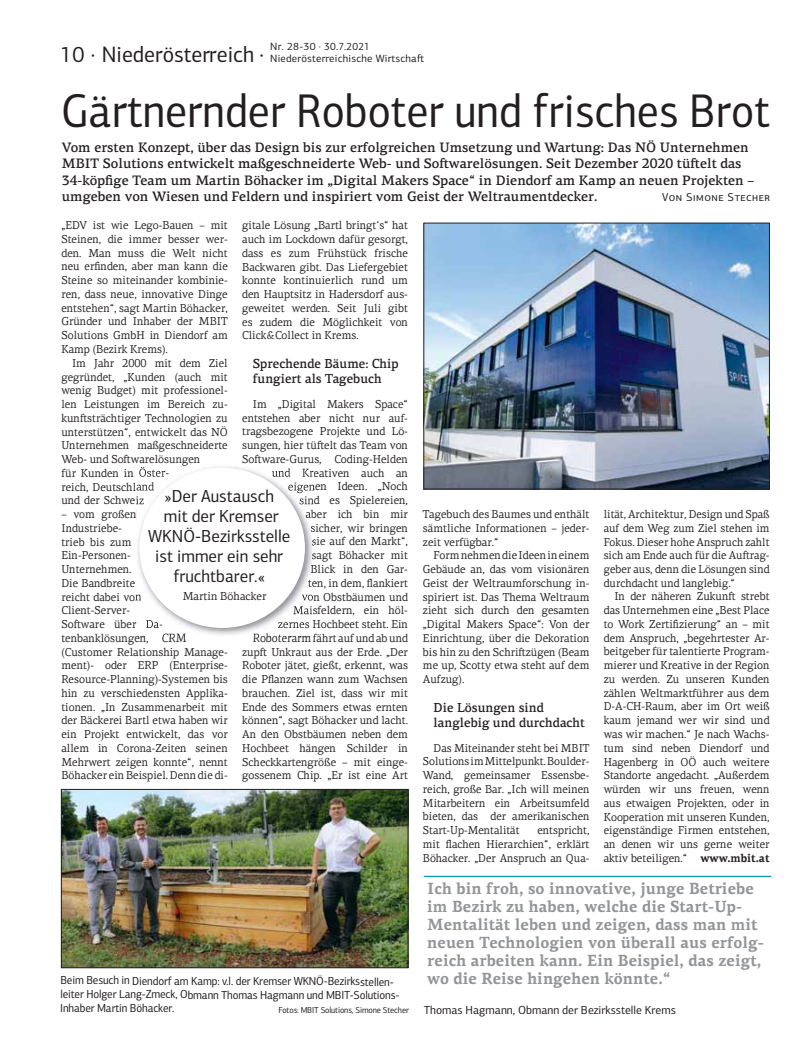
<style>
.page{position:relative;width:798px;height:1063px;background:#fff}
.page>*{position:absolute;margin:0;border:0;box-sizing:border-box;transform-origin:0 0}
.t1{font:47.5px "PF Centro Sans Pro";color:#231f20;scale:.92 1}
.t2{font:22.5px "PF Centro Sans Pro";color:#231f20;scale:.96 1}
.t3{font:17.5px/20px "PF Centro Sans Pro";color:#231f20;text-align:center;scale:.96 1}
.t4{font:700 16.25px/18.1px "PF Centro Serif Pro";color:#939598;scale:.95 1}
.t5{font:500 13.75px/16.2px "PF Centro Serif Pro";color:#231f20}
.t6{font:500 13.12px/15px "PF Centro Serif Pro";color:#231f20;scale:.95 1}
.t7{font:11.75px/13.5px "PF Centro Sans Pro";letter-spacing:-.015em;color:#231f20;scale:.93 1}
.t8{font:11.75px "PF Centro Sans Pro";letter-spacing:-.015em;color:#231f20}
.t9{font:11.5px/13.8px "PF Centro Serif Pro";color:#231f20;text-align:justify;scale:.95 1}
.t10{font:11.5px/13.8px "PF Centro Serif Pro";color:#231f20;text-align:justify;scale:.94 1}
.t11{font:11.5px "PF Centro Sans Pro";letter-spacing:.05em;color:#231f20}
.t12{font:11.5px "PF Centro Serif Pro";color:#231f20;scale:.96 1}
.t13{font:10.62px/11.9px "PF Centro Sans Pro";letter-spacing:.02em;color:#231f20}
.t14{font:8.75px "PF Centro Sans Pro";letter-spacing:-.015em;color:#231f20;scale:.93 1}
.s1{font-weight:700}
</style>
<div class="page">
<img style="left:63px;top:791px;width:343px;height:175px">
<div style="left:61px;top:789px;width:347px;height:179px;border:1px solid #231f20"></div>
<hr style="left:423px;top:876px;width:348px;height:1px;background:#0e97bf">
<img style="left:136px;top:466px;width:177px;height:169px">
<img style="left:136px;top:467px;width:32px;height:10px">
<svg style="left:136px;top:468px;width:10px;height:9px"></svg>
<img style="left:136px;top:482px;width:18px;height:10px">
<svg style="left:136px;top:496px;width:8px;height:8px"></svg>
<svg style="left:136px;top:592px;width:5px;height:9px"></svg>
<img style="left:137px;top:620px;width:25px;height:8px">
<img style="left:136px;top:633px;width:50px;height:3px">
<img style="left:272px;top:468px;width:41px;height:9px">
<img style="left:288px;top:482px;width:25px;height:11px">
<img style="left:299px;top:496px;width:14px;height:11px">
<svg style="left:302px;top:510px;width:11px;height:91px"></svg>
<img style="left:293px;top:606px;width:20px;height:10px">
<img style="left:278px;top:620px;width:35px;height:8px">
<img style="left:253px;top:633px;width:60px;height:3px">
<div style="left:140px;top:468px;width:164px;height:159px;background:#fff;border-radius:50%"></div>
<img style="left:425px;top:225px;width:342px;height:262px">
<div style="left:423px;top:223px;width:346px;height:266px;border:1px solid #231f20"></div>
<h2 class="t2" style="left:60px;top:46px;width:213px">10 · Niederösterreich ·</h2>
<p class="t13" style="left:270px;top:42px;width:155px">Nr. 28-30 · 30.7.2021<br>Niederösterreichische Wirtscha-</p>
<h1 class="t1" style="left:61px;top:94px;width:771px">Gärtnernder Roboter und frisches Brot</h1>
<p class="t5" style="left:62px;top:141px;width:693px">Vom ersten Konzept, über das Design bis zur erfolgreichen Umsetzung und Wartung: Das NÖ Unternehmen MBIT Solutions entwickelt maßgeschneiderte Web- und So-warelösungen. Seit Dezember 2020 tü-elt das 34-köpfige Team um Martin Böhacker im „Digital Makers Space“ in Diendorf am Kamp an neuen Projekten – umgeben von Wiesen und Feldern und inspiriert vom Geist der Weltraumentdecker.</p>
<p class="t11" style="left:662px;top:193px;width:109px">Von Simone Stecher</p>
<p class="t9" style="left:242px;top:220px;width:176px">gitale Lösung „Bartl bringt‘s“ hat auch im Lockdown dafür gesorgt, dass es zum Frühstück frische Backwaren gibt. Das Liefergebiet konnte kontinuierlich rund um den Hauptsitz in Hadersdorf aus&shy;geweitet werden. Seit Juli gibt es zudem die Möglichkeit von Click&amp;Collect in Krems.</p>
<p class="t6" style="left:253px;top:357px;width:155px">Sprechende Bäume: Chip fungiert als Tagebuch</p>
<p class="t9" style="left:242px;top:398px;width:176px;text-align:right">Im „Digital Makers Space“ entstehen aber nicht nur auf&shy;tragsbezogene Projekte und Lö&shy;sungen, hier tü-elt das Team von<br>So-ware-Gurus, Coding-Helden und Kreativen auch an eigenen Ideen. „Noch<br>sind es Spielereien,<br>aber ich bin mir<br>sicher, wir bringen<br>sie auf den Markt“,<br>sagt Böhacker mit<br>Blick in den Gar-<br>ten, in dem, flankiert<br>von Obstbäumen und<br>Maisfeldern, ein höl-<br>zernes Hochbeet steht. Ein<br>Roboterarm fährt auf und ab und zup- Unkraut aus der Erde. „Der<br>Roboter jätet, gießt, erkennt, was die Pflanzen wann zum Wachsen brauchen. Ziel ist, dass wir mit<br>Ende des Sommers etwas ernten können“, sagt Böhacker und lacht.<br>An den Obstbäumen neben dem<br>Hochbeet hängen Schilder in<br>Scheckkartengröße – mit einge&shy;gossenem Chip. „Er ist eine Art</p>
<p class="t9" style="left:61px;top:220px;width:177px">„EDV ist wie Lego-Bauen – mit Steinen, die immer besser wer&shy;den. Man muss die Welt nicht neu erfinden, aber man kann die Steine so miteinander kombinie&shy;ren, dass neue, innovative Dinge entstehen“, sagt Martin Böhacker, Gründer und Inhaber der MBIT Solutions GmbH in Diendorf am Kamp (Bezirk Krems).</p>
<p class="t9" style="left:61px;top:357px;width:177px;text-align:left;text-indent:11px">Im Jahr 2000 mit dem Ziel gegründet, „Kunden (auch mit wenig Budget) mit professionel&shy;len Leistungen im Bereich zu&shy;kun-strächtiger Technologien zu unterstützen“, entwickelt das NÖ<br>Unternehmen maßgeschneiderte<br>Web- und So-warelösungen<br>für Kunden in Öster-<br>reich, Deutschland<br>und der Schweiz</p>
<p class="t9" style="left:61px;top:508px;width:177px;text-align:left">– vom großen<br>Industriebe-<br>trieb bis zum<br>Ein-Personen-<br>Unternehmen.<br>Die Bandbreite<br>reicht dabei von<br>Client-Server-<br>So-ware über Da&shy;tenbanklösungen, CRM (Customer Relationship Manage&shy;ment)- oder ERP (Enterprise-<br>Resource-Planning)-Systemen bis hin zu verschiedensten Applika&shy;tionen. „In Zusammenarbeit mit der Bäckerei Bartl etwa haben wir ein Projekt entwickelt, das vor allem in Corona-Zeiten seinen<br>Mehrwert zeigen konnte“, nennt<br>Böhacker ein Beispiel. Denn die di-</p>
<h3 class="t3" style="left:148px;top:488px;width:150px">»Der Austausch<br>mit der Kremser<br>WKNÖ-Bezirksstelle ist immer ein sehr fruchtbarer.«</h3>
<p class="t12" style="left:183px;top:592px;width:89px">Martin Böhacker</p>
<p class="t7" style="left:60px;top:975px;width:366px">Beim Besuch in Diendorf am Kamp: v.l. der Kremser WKNÖ-Bezirksstellen&shy;leiter Holger Lang-Zmeck, Obmann Thomas Hagmann und MBIT-Solutions-<br>Inhaber Martin Böhacker.</p>
<p class="t14" style="left:278px;top:1007px;width:142px">Fotos: MBIT Solutions, Simone Stecher</p>
<p class="t9" style="left:423px;top:509px;width:177px">Tagebuch des Baumes und enthält sämtliche Informationen – jeder&shy;zeit verfügbar.“</p>
<p class="t9" style="left:423px;top:550px;width:177px;text-indent:11px">Form nehmen die Ideen in einem Gebäude an, das vom visionären Geist der Weltraumforschung in&shy;spiriert ist. Das Thema Weltraum zieht sich durch den gesamten „Digital Makers Space“: Von der Einrichtung, über die Dekoration bis hin zu den Schri-zügen (Beam me up, Scotty etwa steht auf dem Aufzug).</p>
<p class="t6" style="left:433px;top:701px;width:161px">Die Lösungen sind langlebig und durchdacht</p>
<p class="t10" style="left:423px;top:742px;width:178px;text-indent:11px">Das Miteinander steht bei MBIT Solutions im Mittelpunkt. Boulder-Wand, gemeinsamer Essensbe&shy;reich, große Bar. „Ich will meinen Mitarbeitern ein Arbeitsumfeld bieten, das der amerikanischen Start-Up-Mentalität</p>
<p class="t10" style="left:423px;top:825px;width:178px;text-indent:114px">entspricht, mit flachen Hierarchien“, erklärt Böhacker. „Der Anspruch an Qua-</p>
<p class="t10" style="left:603px;top:508px;width:178px">lität, Architektur, Design und Spaß auf dem Weg zum Ziel stehen im Fokus. Dieser hohe Anspruch zahlt sich am Ende auch für die Au-rag&shy;geber aus, denn die Lösungen sind durchdacht und langlebig.“</p>
<p class="t9" style="left:603px;top:591px;width:176px;text-indent:11px">In der näheren Zukun- strebt das Unternehmen eine „Best Place to Work Zertifizierung“ an – mit dem Anspruch, „begehrtester Ar&shy;beitgeber für talentierte Program&shy;mierer und Kreative in der Region zu werden. Zu unseren Kunden zählen Weltmarktführer aus dem D-A-CH-Raum, aber im Ort weiß kaum jemand wer wir sind und was wir machen.“ Je nach Wachs&shy;tum sind neben Diendorf und Hagenberg in OÖ auch weitere Standorte angedacht. „Außerdem würden wir uns freuen, wenn aus etwaigen Projekten, oder in Kooperation mit unseren Kunden, eigenständige Firmen entstehen, an denen wir uns gerne weiter aktiv beteiligen.“ <span class="s1">www.mbit.at</span></p>
<p class="t4" style="left:427px;top:881px;width:355px">Ich bin froh, so innovative, junge Betriebe im Bezirk zu haben, welche die Start-Up-Mentalität leben und zeigen, dass man mit neuen Technologien von überall aus erfolg&shy;reich arbeiten kann. Ein Beispiel, das zeigt, wo die Reise hingehen könnte.“</p>
<p class="t8" style="left:423px;top:1005px;width:253px">Thomas Hagmann, Obmann der Bezirksstelle Krems</p>
</div>
